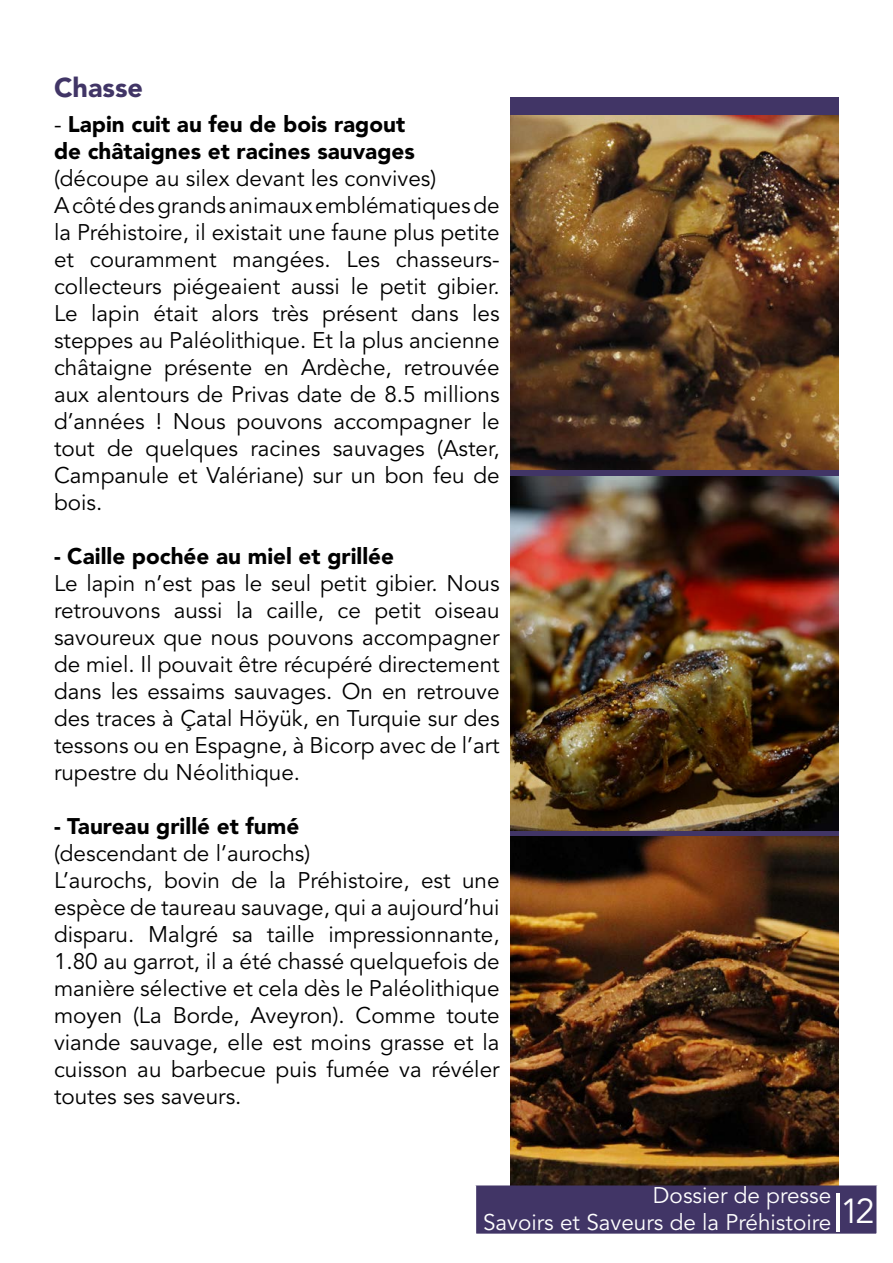
<style>
.page{position:relative;width:893px;height:1263px;background:#fff}
.page>*{position:absolute;margin:0;border:0;box-sizing:border-box;transform-origin:0 0}
.t1{font:34.5px "Avenir LT Std";color:#fff}
.t2{font:900 27px "Avenir LT Std";color:#413566}
.t3{font:22.5px/27px "Avenir LT Std";color:#000}
.t4{font:900 22.5px/27px "Avenir LT Std";color:#000}
.t5{font:22.5px/27px "Avenir LT Std";color:#fff;text-align:right}
.s1{font-weight:400}
.s2{font-size:54px}
</style>
<div class="page">
<div style="left:510px;top:98px;width:329px;height:1129px;background:#413566"></div>
<img style="left:510px;top:837px;width:329px;height:348px">
<img style="left:510px;top:476px;width:329px;height:354px">
<div style="left:475px;top:1185px;width:403px;height:50px;background:#413566;border:2px solid #fff"></div>
<img style="left:510px;top:115px;width:329px;height:354px">
<p class="t2" style="left:54px;top:71px;width:90px">Chasse</p>
<p class="t4" style="left:54px;top:111px;width:362px"><span class="s1">-</span> Lapin cuit au feu de bois ragout de châtaignes et racines sauvages</p>
<p class="t3" style="left:54px;top:166px;width:447px">(découpe au silex devant les convives)<br>A côté des grands animaux emblématiques de la Préhistoire, il existait une faune plus petite et couramment mangées. Les chasseurs&shy;collecteurs piégeaient aussi le petit gibier.<br>Le lapin était alors très présent dans les steppes au Paléolithique. Et la plus ancienne châtaigne présente en Ardèche, retrouvée aux alentours de Privas date de 8.5 millions d’années ! Nous pouvons accompagner le tout de quelques racines sauvages (Aster, Campanule et Valériane) sur un bon feu de bois.</p>
<p class="t4" style="left:54px;top:543px;width:342px">- Caille pochée au miel et grillée</p>
<p class="t3" style="left:54px;top:571px;width:447px;text-align:justify">Le lapin n’est pas le seul petit gibier. Nous retrouvons aussi la caille, ce petit oiseau savoureux que nous pouvons accompagner de miel. Il pouvait être récupéré directement dans les essaims sauvages. On en retrouve des traces à Çatal Höyük, en Turquie sur des tessons ou en Espagne, à Bicorp avec de l’art rupestre du Néolithique.</p>
<p class="t4" style="left:54px;top:813px;width:247px">- Taureau grillé et fumé</p>
<p class="t3" style="left:54px;top:841px;width:447px">(descendant de l’aurochs)<br>L’aurochs, bovin de la Préhistoire, est une espèce de taureau sauvage, qui a aujourd’hui disparu. Malgré sa taille impressionnante, 1.80 au garrot, il a été chassé quelquefois de manière sélective et cela dès le Paléolithique moyen (La Borde, Aveyron). Comme toute viande sauvage, elle est moins grasse et la cuisson au barbecue puis fumée va révéler toutes ses saveurs.</p>
<p class="t5" style="left:483px;top:1182px;width:350px">Dossier de presse<br>Savoirs et Saveurs de la Préhistoire</p>
<h1 class="t1" style="left:831px;top:1191px;width:45px"><span class="s2">I</span>12</h1>
</div>
